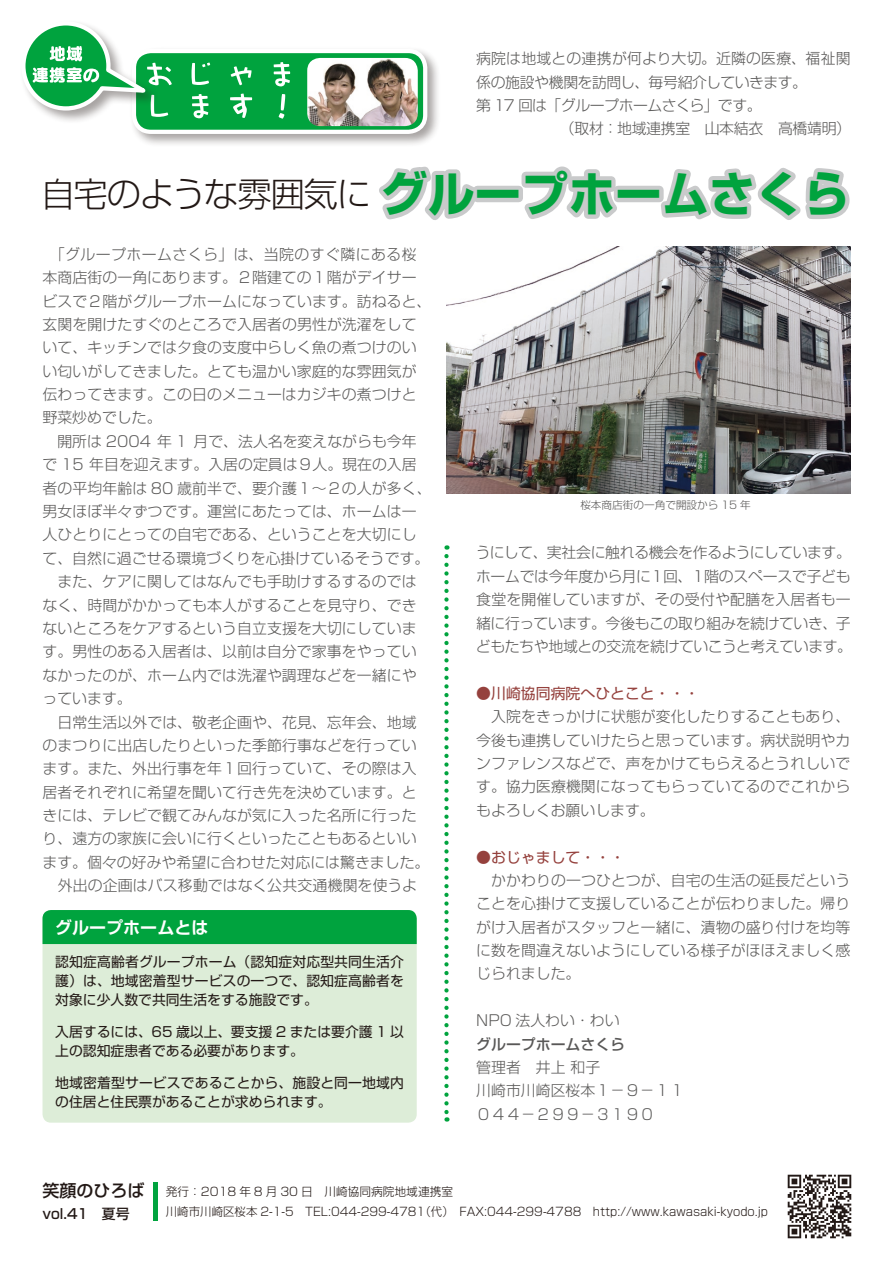
<style>
.page{position:relative;width:893px;height:1263px;background:#fff}
.page>*{position:absolute;margin:0;border:0;box-sizing:border-box;transform-origin:0 0}
.t1{font:300 34.05px "Shin Go Pro";letter-spacing:-.045em;color:#231916}
.t2{font:700 16.95px "Shin Go Pro De";color:#fff}
.t3{font:500 16.95px "Shin Go Pro";color:#231916}
.t4{font:300 14.85px/23.4px "Shin Go Pro";letter-spacing:.005em;color:#595857;text-align:justify}
.t5{font:300 14.85px/23.4px "Shin Go Pro";letter-spacing:-.02em;color:#595857}
.t6{font:14.85px "Shin Go Pro";color:#95413d}
.t7{font:300 14.85px "Shin Go Pro";letter-spacing:-.035em;color:#595857}
.t8{font:300 14.85px "Shin Go Pro";letter-spacing:-.015em;color:#595857}
.t9{font:500 14.85px "Shin Go Pro";color:#595857}
.t10{font:13.8px/19.2px "Shin Go Pro";color:#231916}
.t11{font:500 13.8px "Shin Go Pro";color:#231916}
.t12{font:300 11.7px "Shin Go Pro";color:#231916}
.t13{font:300 10.65px "Shin Go Pro";color:#595857}
.s1{font-weight:700;font-size:47.85px;color:#00a33e}
</style>
<div class="page">
<div style="left:43px;top:910px;width:374px;height:213px;background:#ddedd8;border-radius:9px"></div>
<hr style="left:153px;top:1182px;width:4px;height:38px;background:#00a33e">
<img style="left:787px;top:1174px;width:65px;height:65px">
<svg style="left:444px;top:556px;width:5px;height:565px"></svg>
<div style="left:130px;top:47px;width:312px;height:101px;background:#231916;opacity:.4"></div>
<div style="left:134px;top:51px;width:291px;height:81px;background:#00a33e;border-radius:17px"></div>
<div style="left:132px;top:49px;width:295px;height:85px;border:4px solid #fff;border-radius:17px"></div>
<img style="left:307px;top:58px;width:111px;height:68px">
<div style="left:20px;top:20px;width:139px;height:104px;background:#231916;opacity:.4"></div>
<svg style="left:20px;top:20px;width:270px;height:99px"></svg>
<svg style="left:379px;top:166px;width:104px;height:54px"></svg>
<div style="left:473px;top:186px;width:50px;height:16px;border:9px solid #c9cacb"></div>
<svg style="left:516px;top:166px;width:109px;height:53px"></svg>
<div style="left:614px;top:186px;width:50px;height:16px;border:9px solid #c9cacb"></div>
<svg style="left:656px;top:168px;width:194px;height:52px"></svg>
<img style="left:446px;top:247px;width:404px;height:246px">
<div style="left:43px;top:910px;width:374px;height:34px;background:#00a33e"></div>
<p class="t5" style="left:476px;top:45px;width:376px">病院は地域との連携が何より大切。近隣の医療、福祉関係の施設や機関を訪問し、毎号紹介していきます。</p>
<p class="t7" style="left:476px;top:93px;width:287px">第 17 回は「グループホームさくら」です。</p>
<p class="t8" style="left:560px;top:116px;width:293px">（取材：地域連携室　山本結衣　高橋靖明）</p>
<p class="t1" style="left:41px;top:166px;width:810px">自宅のような雰囲気に<span class="s1">グループホームさくら</span></p>
<p class="t4" style="left:43px;top:241px;width:390px;text-align:left">　「グループホームさくら」は、当院のすぐ隣にある桜本商店街の一角にあります。２階建ての１階がデイサービスで２階がグループホームになっています。訪ねると、玄関を開けたすぐのところで入居者の男性が洗濯をしていて、キッチンでは夕食の支度中らしく魚の煮つけのいい匂いがしてきました。とても温かい家庭的な雰囲気が伝わってきます。この日のメニューはカジキの煮つけと野菜炒めでした。</p>
<p class="t4" style="left:43px;top:428px;width:391px;text-align:left">　開所は 2004 年 1 月で、法人名を変えながらも今年で 15 年目を迎えます。入居の定員は９人。現在の入居者の平均年齢は 80 歳前半で、要介護１〜２の人が多く、男女ほぼ半々ずつです。運営にあたっては、ホームは一人ひとりにとっての自宅である、ということを大切にして、自然に過ごせる環境づくりを心掛けているそうです。</p>
<p class="t4" style="left:43px;top:568px;width:376px">　また、ケアに関してはなんでも手助けするするのではなく、時間がかかっても本人がすることを見守り、できないところをケアするという自立支援を大切にしています。男性のある入居者は、以前は自分で家事をやっていなかったのが、ホーム内では洗濯や調理などを一緒にやっています。</p>
<p class="t4" style="left:43px;top:708px;width:388px;text-align:left">　日常生活以外では、敬老企画や、花見、忘年会、地域のまつりに出店したりといった季節行事などを行っています。また、外出行事を年１回行っていて、その際は入居者それぞれに希望を聞いて行き先を決めています。ときには、テレビで観てみんなが気に入った名所に行ったり、遠方の家族に会いに行くといったこともあるといいます。個々の好みや希望に合わせた対応には驚きました。</p>
<p class="t4" style="left:43px;top:872px;width:376px">　外出の企画はバス移動ではなく公共交通機関を使うよ</p>
<p class="t2" style="left:55px;top:913px;width:155px">グループホームとは</p>
<p class="t10" style="left:55px;top:950px;width:350px;text-align:justify">認知症高齢者グループホーム（認知症対応型共同生活介護）は、地域密着型サービスの一つで、認知症高齢者を対象に少人数で共同生活をする施設です。</p>
<p class="t10" style="left:55px;top:1020px;width:350px">入居するには、65 歳以上、要支援 2 または要介護 1 以上の認知症患者である必要があります。</p>
<p class="t10" style="left:55px;top:1071px;width:350px">地域密着型サービスであることから、施設と同一地域内の住居と住民票があることが求められます。</p>
<p class="t13" style="left:580px;top:496px;width:172px">桜本商店街の一角で開設から 15 年</p>
<p class="t4" style="left:476px;top:539px;width:378px">うにして、実社会に触れる機会を作るようにしています。ホームでは今年度から月に１回、１階のスペースで子ども食堂を開催していますが、その受付や配膳を入居者も一緒に行っています。今後もこの取り組みを続けていき、子どもたちや地域との交流を続けていこうと考えています。</p>
<p class="t6" style="left:476px;top:681px;width:225px">●川崎協同病院へひとこと・・・</p>
<p class="t4" style="left:476px;top:703px;width:376px">　入院をきっかけに状態が変化したりすることもあり、今後も連携していけたらと思っています。病状説明やカンファレンスなどで、声をかけてもらえるとうれしいです。協力医療機関になってもらっていてるのでこれからもよろしくお願いします。</p>
<p class="t6" style="left:476px;top:845px;width:150px">●おじゃまして・・・</p>
<p class="t4" style="left:476px;top:867px;width:376px">　かかわりの一つひとつが、自宅の生活の延長だということを心掛けて支援していることが伝わりました。帰りがけ入居者がスタッフと一緒に、漬物の盛り付けを均等に数を間違えないようにしている様子がほほえましく感じられました。</p>
<p class="t4" style="left:476px;top:1007px;width:145px">NPO 法人わい・わい</p>
<p class="t9" style="left:476px;top:1032px;width:165px">グループホームさくら　</p>
<p class="t4" style="left:476px;top:1054px;width:126px">管理者　井上 和子</p>
<p class="t4" style="left:476px;top:1077px;width:210px">川崎市川崎区桜本１−９−１１</p>
<p class="t4" style="left:476px;top:1101px;width:180px">０４４−２９９−３１９０</p>
<p class="t3" style="left:43px;top:1177px;width:104px">笑顔のひろば</p>
<p class="t11" style="left:43px;top:1202px;width:89px">vol.41　夏号</p>
<p class="t12" style="left:166px;top:1181px;width:289px">発行：2018 年 8 月 30 日　川崎協同病院地域連携室</p>
<p class="t12" style="left:166px;top:1202px;width:604px">川崎市川崎区桜本 2-1-5　TEL:044-299-4781（代）　FAX:044-299-4788　http://www.kawasaki-kyodo.jp</p>
</div>
